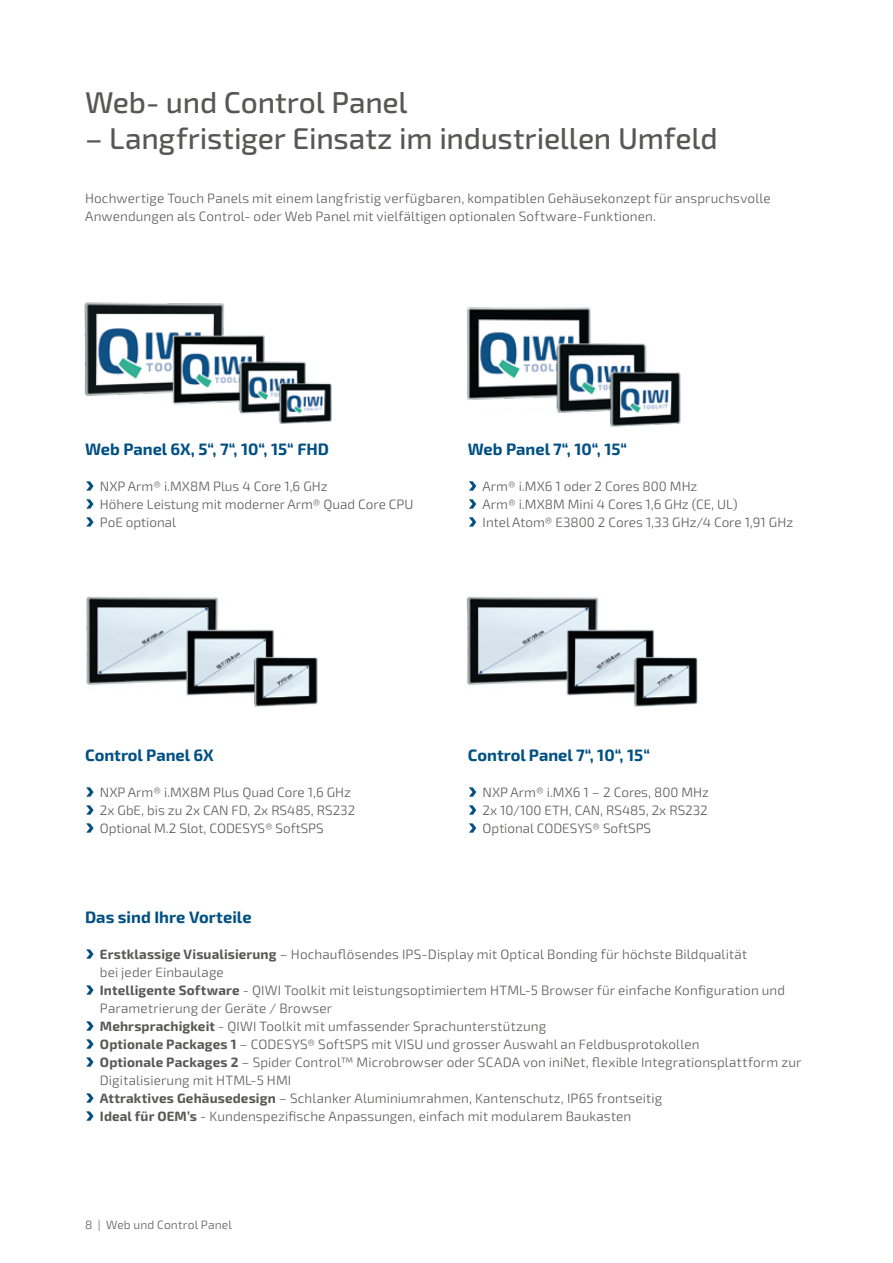
<style>
.page{position:relative;width:893px;height:1263px;background:#fff}
.page>*{position:absolute;margin:0;border:0;box-sizing:border-box;transform-origin:0 0}
.t1{font:500 30px "Sn T";letter-spacing:-.005em;color:#575756}
.t2{font:700 16.5px "Sn T";color:#005083}
.t3{font:300 13.5px/18px "Sn T";letter-spacing:.005em;color:#575756}
.t4{font:300 12px "Sn T";letter-spacing:.015em;color:#575756}
.s1{font-weight:700}
</style>
<div class="page">
<img style="left:86px;top:596px;width:232px;height:111px">
<img style="left:466px;top:596px;width:232px;height:111px">
<svg style="left:86px;top:481px;width:8px;height:10px"></svg>
<svg style="left:86px;top:499px;width:8px;height:10px"></svg>
<svg style="left:86px;top:517px;width:8px;height:10px"></svg>
<svg style="left:86px;top:787px;width:8px;height:10px"></svg>
<svg style="left:86px;top:805px;width:8px;height:10px"></svg>
<svg style="left:86px;top:823px;width:8px;height:10px"></svg>
<svg style="left:86px;top:949px;width:8px;height:10px"></svg>
<svg style="left:86px;top:985px;width:8px;height:10px"></svg>
<svg style="left:86px;top:1021px;width:8px;height:10px"></svg>
<svg style="left:86px;top:1039px;width:8px;height:10px"></svg>
<svg style="left:86px;top:1057px;width:8px;height:10px"></svg>
<svg style="left:86px;top:1093px;width:8px;height:10px"></svg>
<svg style="left:86px;top:1111px;width:8px;height:10px"></svg>
<svg style="left:469px;top:481px;width:7px;height:10px"></svg>
<svg style="left:469px;top:499px;width:7px;height:10px"></svg>
<svg style="left:469px;top:517px;width:7px;height:10px"></svg>
<svg style="left:469px;top:787px;width:7px;height:10px"></svg>
<svg style="left:469px;top:805px;width:7px;height:10px"></svg>
<svg style="left:469px;top:823px;width:7px;height:10px"></svg>
<img style="left:84px;top:302px;width:248px;height:122px">
<img style="left:467px;top:307px;width:214px;height:120px">
<h1 class="t1" style="left:85px;top:84px;width:324px">Web- und Control Panel</h1>
<h1 class="t1" style="left:85px;top:120px;width:634px">– Langfristiger Einsatz im industriellen Umfeld</h1>
<p class="t3" style="left:85px;top:189px;width:687px">Hochwertige Touch Panels mit einem langfristig verfügbaren, kompatiblen Gehäusekonzept für anspruchsvolle<br>Anwendungen als Control- oder Web Panel mit vielfältigen optionalen Software-Funktionen.</p>
<p class="t2" style="left:85px;top:439px;width:246px">Web Panel 6X, 5“, 7“, 10“, 15“ FHD</p>
<p class="t3" style="left:100px;top:477px;width:315px">NXP Arm® i.MX8M Plus 4 Core 1,6 GHz<br>Höhere Leistung mit moderner Arm® Quad Core CPU<br>PoE optional</p>
<p class="t2" style="left:468px;top:439px;width:161px">Web Panel 7“, 10“, 15“</p>
<p class="t3" style="left:483px;top:477px;width:312px">Arm® i.MX6 1 oder 2 Cores 800 MHz<br>Arm® i.MX8M Mini 4 Cores 1,6 GHz (CE, UL)<br>Intel Atom® E3800 2 Cores 1,33 GHz/4 Core 1,91 GHz</p>
<p class="t2" style="left:85px;top:745px;width:130px">Control Panel 6X</p>
<p class="t3" style="left:100px;top:783px;width:257px">NXP Arm® i.MX8M Plus Quad Core 1,6 GHz<br>2x GbE, bis zu 2x CAN FD, 2x RS485, RS232<br>Optional M.2 Slot, CODESYS® SoftSPS</p>
<p class="t2" style="left:468px;top:745px;width:184px">Control Panel 7“, 10“, 15“</p>
<p class="t3" style="left:483px;top:783px;width:228px;text-align:justify">NXP Arm® i.MX6 1 – 2 Cores, 800 MHz 2x 10/100 ETH, CAN, RS485, 2x RS232<br>Optional CODESYS® SoftSPS</p>
<p class="t2" style="left:85px;top:907px;width:168px">Das sind Ihre Vorteile</p>
<p class="t3" style="left:100px;top:945px;width:703px"><span class="s1">Erstklassige Visualisierung</span> – Hochauflösendes IPS-Display mit Optical Bonding für höchste Bildqualität<br>bei jeder Einbaulage<br><span class="s1">Intelligente Software</span> - QIWI Toolkit mit leistungsoptimiertem HTML-5 Browser für einfache Konfiguration und Parametrierung der Geräte / Browser<br><span class="s1">Mehrsprachigkeit</span> - QIWI Toolkit mit umfassender Sprachunterstützung<br><span class="s1">Optionale Packages 1</span> – CODESYS® SoftSPS mit VISU und grosser Auswahl an Feldbusprotokollen<br><span class="s1">Optionale Packages 2</span> – Spider Control™ Microbrowser oder SCADA von iniNet, flexible Integrationsplattform zur Digitalisierung mit HTML-5 HMI<br><span class="s1">Attraktives Gehäusedesign</span> – Schlanker Aluminiumrahmen, Kantenschutz, IP65 frontseitig<br><span class="s1">Ideal für OEM’s</span> - Kundenspezifische Anpassungen, einfach mit modularem Baukasten</p>
<p class="t4" style="left:85px;top:1217px;width:148px">8 | Web und Control Panel</p>
</div>
